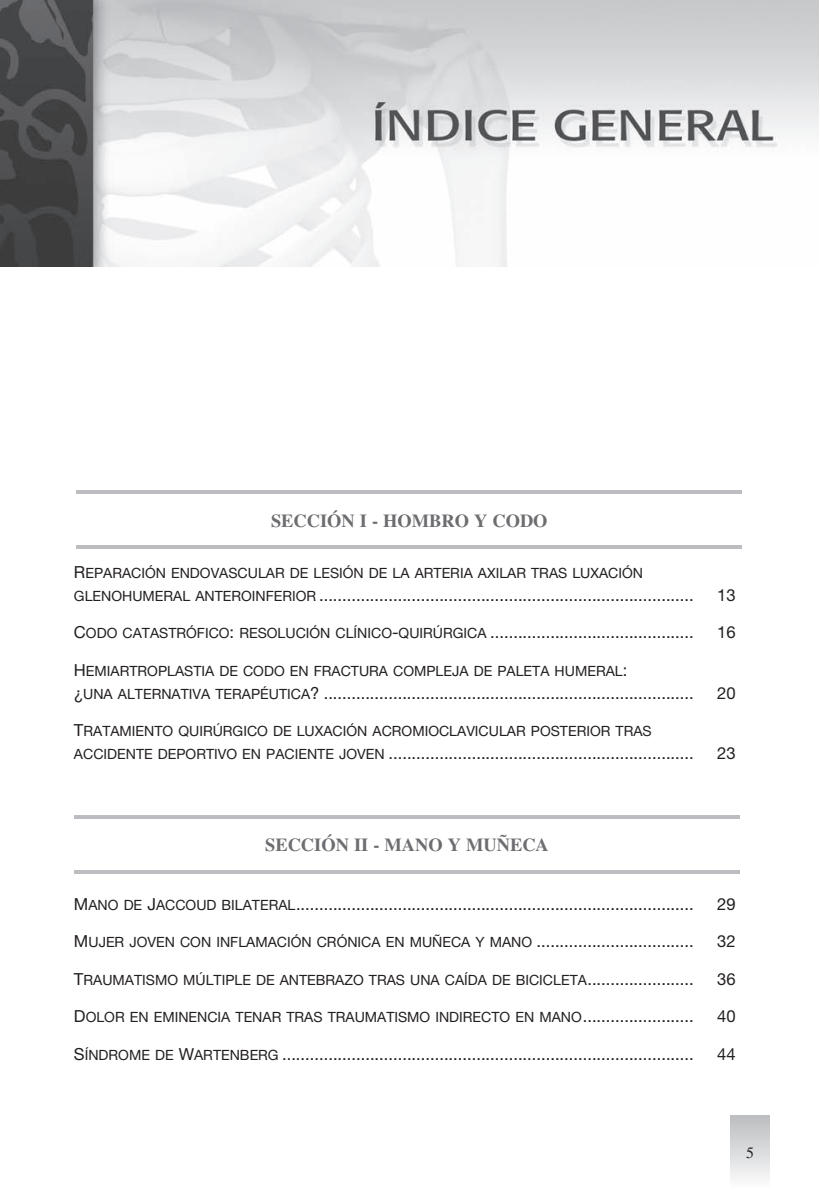
<style>
.page{position:relative;width:820px;height:1190px;background:#fff}
.page>*{position:absolute;margin:0;border:0;box-sizing:border-box;transform-origin:0 0}
.t1{font:700 18.38px "Times LT Std";color:#6c6d70}
.t2{font:16.62px "Helvetica Neue LT Std Roman SC850";color:#231f20}
.t3{font:15.75px "Times LT Std";color:#231f20}
.t4{font:14.17px "Helvetica Neue LT Std Roman SC850";color:#231f20}
.s1{font-size:16.62px}
.s2{font-size:14.17px}
</style>
<div class="page">
<div style="left:730px;top:1116px;width:39px;height:72px;background:linear-gradient(to bottom,#bcbdc0,#fbfbfc)"></div>
<hr style="left:74px;top:816px;width:665px;height:3px;background:#bcbdc0">
<hr style="left:74px;top:870px;width:665px;height:3px;background:#bcbdc0">
<hr style="left:76px;top:491px;width:665px;height:3px;background:#bcbdc0">
<hr style="left:76px;top:545px;width:665px;height:3px;background:#bcbdc0">
<img style="left:0;top:0;width:818px;height:266px">
<p class="t1" style="left:271px;top:510px;width:23px">SECCI</p>
<p class="t1" style="left:327px;top:510px;width:222px">ÓN I - HOMBRO Y CODO</p>
<p class="t4" style="left:74px;top:564px;width:570px"><span class="s1">R</span>EPARACIÓN ENDOVASCULAR DE LESIÓN DE LA ARTERIA AXILAR TRAS LUXACIÓN</p>
<p class="t2" style="left:74px;top:585px;width:621px"><span class="s2">GLENOHUMERAL ANTEROINFERIOR</span> .................................................................................</p>
<p class="t2" style="left:717px;top:585px;width:20px">13</p>
<p class="t2" style="left:74px;top:622px;width:621px">C<span class="s2">ODO CATASTRÓFICO</span>: <span class="s2">RESOLUCIÓN CLÍNICO</span>-<span class="s2">QUIRÚRGICA</span> ............................................</p>
<p class="t2" style="left:717px;top:622px;width:20px">16</p>
<p class="t4" style="left:74px;top:662px;width:554px"><span class="s1">H</span> EMIARTROPLASTIA DE CODO EN FRACTURA COMPLEJA DE PALETA HUMERAL<span class="s1">:</span></p>
<p class="t2" style="left:74px;top:683px;width:621px">¿<span class="s2">UNA ALTERNATIVA TERAPÉUTICA</span>? ................................................................................</p>
<p class="t2" style="left:717px;top:683px;width:20px">20</p>
<p class="t4" style="left:74px;top:723px;width:579px"><span class="s1">T</span>RATAMIENTO QUIRÚRGICO DE LUXACIÓN ACROMIOCLAVICULAR POSTERIOR TRAS</p>
<p class="t2" style="left:74px;top:743px;width:621px"><span class="s2">ACCIDENTE DEPORTIVO EN PACIENTE JOVEN</span> ..................................................................</p>
<p class="t2" style="left:717px;top:743px;width:20px">23</p>
<p class="t1" style="left:265px;top:834px;width:23px">SECCI</p>
<p class="t1" style="left:321px;top:834px;width:229px">ÓN II - MANO Y MUÑECA</p>
<p class="t2" style="left:74px;top:894px;width:621px">M<span class="s2">ANO DE</span> J<span class="s2">ACCOUD BILATERAL</span>......................................................................................</p>
<p class="t2" style="left:717px;top:894px;width:20px">29</p>
<p class="t4" style="left:74px;top:934px;width:621px"><span class="s1">M</span>UJER JOVEN CON INFLAMACIÓN CRÓNICA EN MUÑECA Y MANO <span class="s1">..................................</span></p>
<p class="t2" style="left:717px;top:931px;width:20px">32</p>
<p class="t4" style="left:74px;top:971px;width:621px"><span class="s1">T</span>RAUMATISMO MÚLTIPLE DE ANTEBRAZO TRAS UNA CAÍDA DE BICICLETA<span class="s1">.......................</span></p>
<p class="t2" style="left:717px;top:969px;width:20px">36</p>
<p class="t4" style="left:74px;top:1009px;width:621px"><span class="s1">D</span>OLOR EN EMINENCIA TENAR TRAS TRAUMATISMO INDIRECTO EN MANO<span class="s1">........................</span></p>
<p class="t2" style="left:717px;top:1007px;width:20px">40</p>
<p class="t2" style="left:74px;top:1044px;width:621px">S<span class="s2">ÍNDROME DE</span> W<span class="s2">ARTENBERG</span> .........................................................................................</p>
<p class="t2" style="left:717px;top:1044px;width:20px">44</p>
<p class="t3" style="left:746px;top:1143px;width:9px">5</p>
</div>
